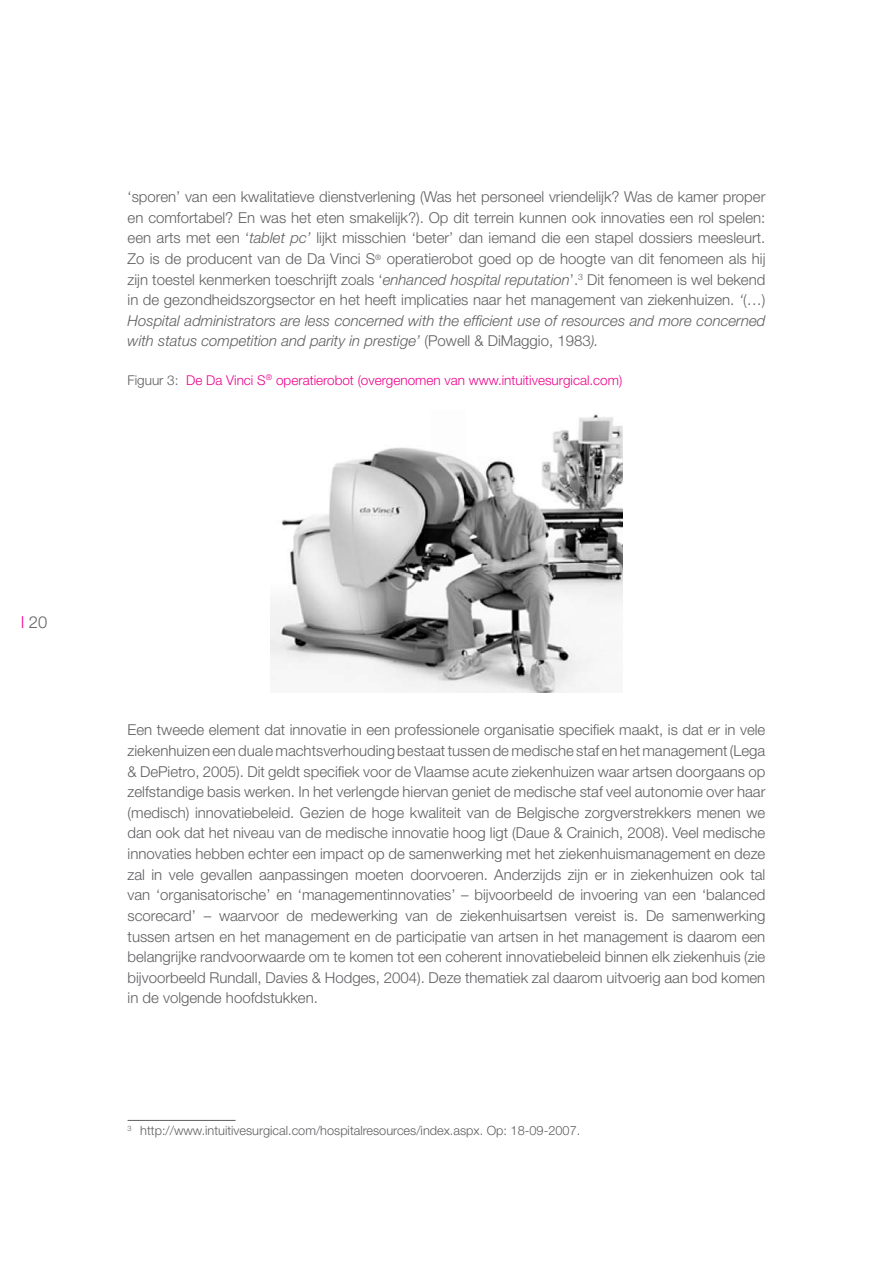
<style>
.page{position:relative;width:893px;height:1263px;background:#fff}
.page>*{position:absolute;margin:0;border:0;box-sizing:border-box;transform-origin:0 0}
.t1{font:300 16.5px "Helvetica Neue LT Std";color:#5f5f62}
.t2{font:300 15px/20.7px "Helvetica Neue LT Std";color:#5f5f62;text-align:justify}
.t3{font:300 13.5px "Helvetica Neue LT Std";color:#ed028c}
.t4{font:300 12.75px "Helvetica Neue LT Std";color:#5f5f62}
.s1{font-style:italic}
.s2{color:#5f5f62}
.s3{color:#ed028c}
</style>
<div class="page">
<hr style="left:128px;top:1120px;width:108px;height:1px;background:#5f5f62">
<img style="left:271px;top:414px;width:351px;height:278px">
<p class="t2" style="left:128px;top:186px;width:639px">‘sporen’ van een kwalitatieve dienstverlening (Was het personeel vriendelijk? Was de kamer proper en comfortabel? En was het eten smakelijk?). Op dit terrein kunnen ook innovaties een rol spelen: een arts met een ‘<span class="s1">tablet pc’</span> lijkt misschien ‘beter’ dan iemand die een stapel dossiers meesleurt.<br>Zo is de producent van de Da Vinci S<sup>®</sup> operatierobot goed op de hoogte van dit fenomeen als hij zijn toestel kenmerken toeschrijft zoals ‘<span class="s1">enhanced hospital reputation</span>’.<sup>3</sup> Dit fenomeen is wel bekend in de gezondheidszorgsector en het heeft implicaties naar het management van ziekenhuizen. <span class="s1">‘</span>(…)<br><span class="s1">Hospital administrators are less concerned with the efficient use of resources and more concerned with status competition and parity in prestige’</span> (Powell &amp; DiMaggio, 1983<span class="s1">).</span></p>
<p class="t3" style="left:128px;top:372px;width:496px"><span class="s2">Figuur 3:</span> De Da Vinci S<sup>®</sup> operatierobot (overgenomen van www.intuitivesurgical.com)</p>
<p class="t1" style="left:21px;top:612px;width:27px"><span class="s3">l</span> 20</p>
<p class="t2" style="left:128px;top:719px;width:639px">Een tweede element dat innovatie in een professionele organisatie specifiek maakt, is dat er in vele ziekenhuizen een duale machtsverhouding bestaat tussen de medische staf en het management (Lega &amp; DePietro, 2005). Dit geldt specifiek voor de Vlaamse acute ziekenhuizen waar artsen doorgaans op zelfstandige basis werken. In het verlengde hiervan geniet de medische staf veel autonomie over haar (medisch) innovatiebeleid. Gezien de hoge kwaliteit van de Belgische zorgverstrekkers menen we dan ook dat het niveau van de medische innovatie hoog ligt (Daue &amp; Crainich, 2008). Veel medische innovaties hebben echter een impact op de samenwerking met het ziekenhuismanagement en deze zal in vele gevallen aanpassingen moeten doorvoeren. Anderzijds zijn er in ziekenhuizen ook tal van ‘organisatorische’ en ‘managementinnovaties’ – bijvoorbeeld de invoering van een ‘balanced scorecard’ – waarvoor de medewerking van de ziekenhuisartsen vereist is. De samenwerking tussen artsen en het management en de participatie van artsen in het management is daarom een belangrijke randvoorwaarde om te komen tot een coherent innovatiebeleid binnen elk ziekenhuis (zie bijvoorbeeld Rundall, Davies &amp; Hodges, 2004). Deze thematiek zal daarom uitvoerig aan bod komen in de volgende hoofdstukken.</p>
<p class="t4" style="left:128px;top:1123px;width:454px"><sup>3</sup> http://www.intuitivesurgical.com/hospitalresources/index.aspx. Op: 18-09-2007.</p>
</div>
